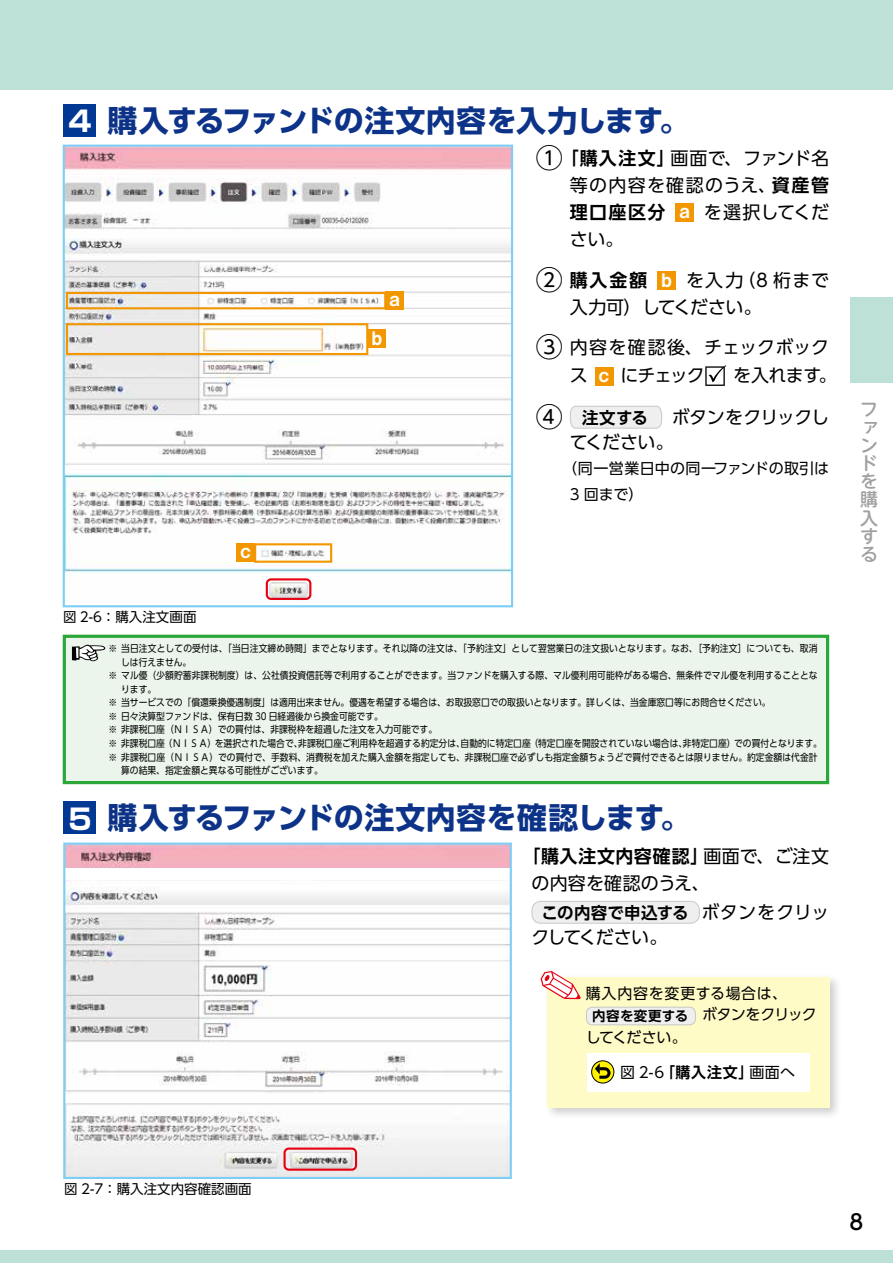
<style>
.page{position:relative;width:893px;height:1263px;background:#fff}
.page>*{position:absolute;margin:0;border:0;box-sizing:border-box;transform-origin:0 0}
.t1{font:700 30px "UD Shin Go Pro";letter-spacing:-.025em;color:#0c3388}
.t2{font:500 21px "UD Shin M Go Pro";color:#000}
.t3{font:18.6px "Midashi Go Pro MB31";color:#fff}
.t4{font:18px/27px "UD Shin Go Pro";letter-spacing:-.005em;color:#000}
.t5{font:700 18px "UD Shin Go Pro De";letter-spacing:.04em;color:#000}
.t6{font:18px/24.5px "UD Shin Go Pro";letter-spacing:-.03em;color:#000}
.t7{font:500 18px/18.1px "UD Shin M Go Pro";color:#9fa0a0;text-align:justify}
.t8{font:18px "UD Shin Go Pro";letter-spacing:-.08em;color:#000}
.t9{font:700 16.5px "UD Shin Go Pro De";letter-spacing:.01em;color:#000}
.t10{font:15px/25.5px "UD Shin Go Pro";letter-spacing:.01em;color:#000}
.t11{font:15px "UD Shin Go Pro";letter-spacing:-.05em;color:#000}
.t12{font:15px "UD Shin Go Pro";letter-spacing:.045em;color:#000}
.t13{font:13.5px "UD Shin Go Pro";color:#000}
.t14{font:9.75px "UD Shin Go Pro";color:#000;scale:.9 1}
.s1{font-family:"Shin Go Pro";font-size:28.5px;color:#fff}
.s2{font-size:27px}
.s3{font-family:"UD Shin Go Pro De";font-weight:700}
.s4{font-family:"Midashi Go Pro MB31";font-size:18.6px;color:#fff}
.s5{font-family:"UD Shin Go Pro";font-weight:400;font-size:27px}
.s6{font-family:"UD Shin Go Pro";font-weight:400}
.s7{font-family:"UD Shin Go Pro";font-weight:400;font-size:18px}
.s8{font-family:"UD Shin Go Pro De";font-weight:700;font-size:13.5px}
</style>
<div class="page">
<div style="left:0;top:1250px;width:893px;height:13px;background:#bde1d6"></div>
<div style="left:0;top:0;width:893px;height:89px;background:#bde1d6"></div>
<div style="left:850px;top:298px;width:43px;height:85px;background:#bde1d6"></div>
<img style="left:66px;top:148px;width:444px;height:449px">
<div style="left:63px;top:145px;width:450px;height:462px;border:2px solid #7ecef4"></div>
<div style="left:64px;top:104px;width:32px;height:33px;background:#003894"></div>
<div style="left:675px;top:203px;width:19px;height:19px;background:#f39700"></div>
<div style="left:657px;top:271px;width:19px;height:18px;background:#f39700"></div>
<div style="left:595px;top:367px;width:18px;height:19px;background:#f39700"></div>
<svg style="left:705px;top:365px;width:21px;height:21px"></svg>
<svg style="left:570px;top:405px;width:93px;height:24px"></svg>
<div style="left:64px;top:802px;width:32px;height:32px;background:#003894"></div>
<div style="left:532px;top:901px;width:167px;height:22px;background:#efefef;border-radius:9px"></div>
<div style="left:531px;top:901px;width:169px;height:23px;border:1px solid #c9caca;border-radius:9px"></div>
<div style="left:64px;top:636px;width:764px;height:146px;background:#ebf5ec"></div>
<div style="left:63px;top:635px;width:766px;height:149px;border:3px solid #2aa738"></div>
<svg style="left:72px;top:645px;width:33px;height:16px"></svg>
<div style="left:385px;top:291px;width:19px;height:19px;background:#f39700"></div>
<div style="left:368px;top:329px;width:18px;height:19px;background:#f39700"></div>
<div style="left:236px;top:543px;width:19px;height:19px;background:#f39700"></div>
<div style="left:66px;top:292px;width:320px;height:17px;border:2px solid #f39700"></div>
<div style="left:66px;top:323px;width:302px;height:32px;border:2px solid #f39700"></div>
<div style="left:254px;top:543px;width:78px;height:20px;border:2px solid #f39700"></div>
<div style="left:266px;top:578px;width:45px;height:22px;border:2px solid #e60012;border-radius:4px"></div>
<img style="left:66px;top:845px;width:443px;height:22px">
<div style="left:544px;top:973px;width:298px;height:147px;background:#000;opacity:.2"></div>
<div style="left:548px;top:977px;width:282px;height:130px;background:#fffbc7"></div>
<div style="left:586px;top:1007px;width:109px;height:18px;background:#efefef;border-radius:6px"></div>
<div style="left:586px;top:1007px;width:110px;height:18px;border:1px solid #c9caca;border-radius:6px"></div>
<svg style="left:541px;top:971px;width:40px;height:28px"></svg>
<div style="left:587px;top:1053px;width:223px;height:38px;background:#fff"></div>
<svg style="left:592px;top:1061px;width:22px;height:22px"></svg>
<div style="left:591px;top:1060px;width:23px;height:23px;border:1px solid #000;border-radius:50%"></div>
<svg style="left:595px;top:1063px;width:15px;height:16px"></svg>
<img style="left:66px;top:880px;width:443px;height:296px">
<div style="left:283px;top:1147px;width:74px;height:24px;border:2px solid #e60012;border-radius:4px"></div>
<div style="left:63px;top:842px;width:449px;height:337px;border:2px solid #7ecef4"></div>
<h1 class="t1" style="left:68px;top:96px;width:622px"><span class="s1">4</span> 購入するファンドの注文内容を入力します。</h1>
<h3 class="t4" style="left:570px;top:144px;width:261px;text-align:justify;text-indent:-34px"><span class="s2">①</span><span class="s3">「購入注文」</span>画面で、ファンド名等の内容を確認のうえ、<span class="s3">資産管理口座区分</span> <span class="s4">a</span> を選択してください。</h3>
<h3 class="t4" style="left:570px;top:266px;width:261px;text-indent:-34px"><span class="s2">②</span> <span class="s3">購入金額</span> <span class="s4">b</span> を入力（8 桁まで入力可）してください。</h3>
<h3 class="t4" style="left:570px;top:332px;width:261px;line-height:28.3px;text-indent:-34px"><span class="s2">③</span> 内容を確認後、チェックボックス <span class="s4">c</span> にチェック</h3>
<h3 class="t3" style="left:389px;top:284px;width:12px">a</h3>
<h3 class="t3" style="left:372px;top:323px;width:12px">b</h3>
<h3 class="t4" style="left:733px;top:361px;width:105px">を入れます。</h3>
<h3 class="t13" style="left:63px;top:606px;width:135px">図 2-6：購入注文画面</h3>
<h3 class="t3" style="left:241px;top:536px;width:12px">c</h3>
<h3 class="t9" style="left:536px;top:404px;width:114px"><span class="s5">④</span> 注文する</h3>
<h3 class="t6" style="left:570px;top:404px;width:261px;text-indent:102px">ボタンをクリックしてください。</h3>
<h3 class="t10" style="left:570px;top:455px;width:261px;text-indent:-8px">（同一営業日中の同一ファンドの取引は<br>3 回まで）</h3>
<p class="t14" style="left:108px;top:641px;width:789px">※ 当日注文としての受付は、「当日注文締め時間」までとなります。それ以降の注文は、「予約注文」として翌営業日の注文扱いとなります。なお、［予約注文］についても、取消</p>
<p class="t14" style="left:121px;top:654px;width:79px">しは行えません。</p>
<p class="t14" style="left:108px;top:668px;width:789px">※ マル優（少額貯蓄非課税制度）は、公社債投資信託等で利用することができます。当ファンドを購入する際、マル優利用可能枠がある場合、無条件でマル優を利用することとな</p>
<p class="t14" style="left:121px;top:681px;width:41px">ります。</p>
<p class="t14" style="left:108px;top:695px;width:737px">※ 当サービスでの「償還乗換優遇制度」は適用出来ません。優遇を希望する場合は、お取扱窓口での取扱いとなります。詳しくは、当金庫窓口等にお問合せください。</p>
<p class="t14" style="left:108px;top:708px;width:306px">※ 日々決算型ファンドは、保有日数 30 日経過後から換金可能です。</p>
<p class="t14" style="left:108px;top:722px;width:367px">※ 非課税口座（ＮＩＳＡ）での買付は、非課税枠を超過した注文を入力可能です。</p>
<p class="t14" style="left:108px;top:735px;width:794px">※ 非課税口座（ＮＩＳＡ）を選択された場合で、非課税口座ご利用枠を超過する約定分は、自動的に特定口座（特定口座を開設されていない場合は、非特定口座）での買付となります。</p>
<p class="t14" style="left:108px;top:749px;width:789px">※ 非課税口座（ＮＩＳＡ）での買付で、手数料、消費税を加えた購入金額を指定しても、非課税口座で必ずしも指定金額ちょうどで買付できるとは限りません。約定金額は代金計</p>
<p class="t14" style="left:121px;top:762px;width:226px">算の結果、指定金額と異なる可能性がございます。</p>
<h1 class="t1" style="left:68px;top:793px;width:623px"><span class="s1">5</span> 購入するファンドの注文内容を確認します。</h1>
<h3 class="t5" style="left:522px;top:841px;width:308px">「購入注文内容確認」<span class="s6">画面で、ご注文</span></h3>
<h3 class="t4" style="left:531px;top:869px;width:179px">の内容を確認のうえ、</h3>
<h3 class="t9" style="left:541px;top:899px;width:289px">この内容で申込する <span class="s7">ボタンをクリッ</span></h3>
<h3 class="t8" style="left:531px;top:922px;width:137px">クしてください。</h3>
<h3 class="t12" style="left:586px;top:981px;width:203px">購入内容を変更する場合は、</h3>
<h3 class="t11" style="left:592px;top:1002px;width:226px"><span class="s8">内容を変更する</span> ボタンをクリック</h3>
<h3 class="t10" style="left:586px;top:1024px;width:102px">してください。</h3>
<h3 class="t10" style="left:620px;top:1059px;width:177px">図 2-6<span class="s3">「購入注文」</span>画面へ</h3>
<h3 class="t7" style="left:860px;top:399px;width:19px">ファンドを購入する</h3>
<h3 class="t13" style="left:64px;top:1178px;width:202px">図 2-7：購入注文内容確認画面　</h3>
<h2 class="t2" style="left:849px;top:1204px;width:15px">8</h2>
</div>
